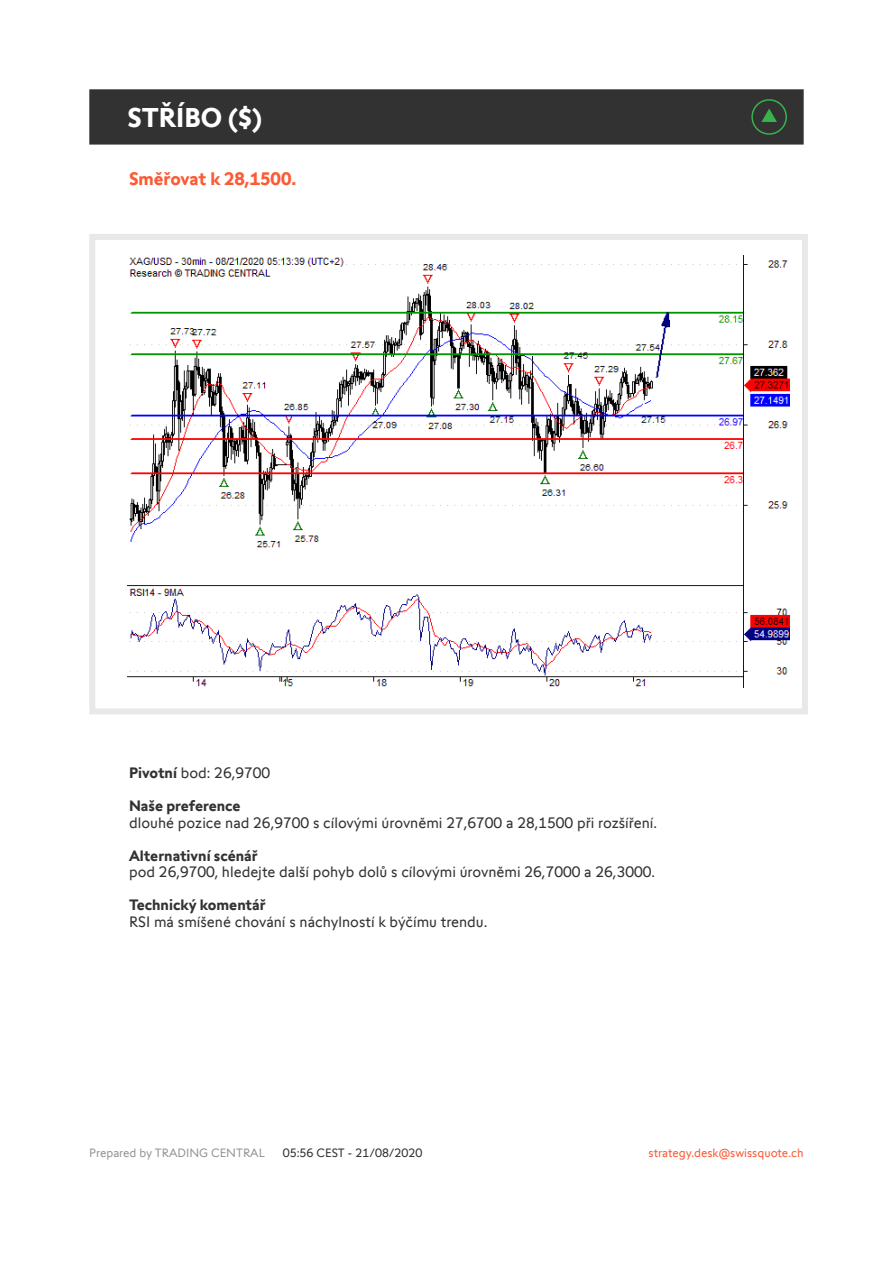
<style>
.page{position:relative;width:893px;height:1263px;background:#fff}
.page>*{position:absolute;margin:0;border:0;box-sizing:border-box;transform-origin:0 0}
.t1{font:700 27px "Swissquote CT";color:#fff}
.t2{font:700 18px "Swissquote CT";color:#fa5b35}
.t3{font:15px "Swissquote CT";color:#323232}
.t4{font:700 15px "Swissquote CT";color:#323232}
.t5{font:12px "Swissquote CT";color:#fa5b35}
.t6{font:12px "Swissquote CT";color:#939598}
.t7{font:12px "Swissquote CT";color:#323232}
.s1{font-weight:700}
</style>
<div class="page">
<div style="left:89px;top:234px;width:719px;height:480px;border:6px solid #e9e8e7"></div>
<div style="left:89px;top:89px;width:715px;height:56px;background:#323232;border:2px solid #323232"></div>
<img style="left:128px;top:255px;width:661px;height:432px">
<svg style="left:751px;top:99px;width:36px;height:36px"></svg>
<h1 class="t1" style="left:128px;top:101px;width:136px">STŘÍBO ($)</h1>
<p class="t2" style="left:129px;top:168px;width:169px">Směřovat k 28,1500.</p>
<p class="t3" style="left:129px;top:764px;width:143px"><span class="s1">Pivotní</span> bod: 26,9700</p>
<p class="t4" style="left:129px;top:797px;width:113px">Naše preference</p>
<p class="t3" style="left:129px;top:814px;width:530px">dlouhé pozice nad 26,9700 s cílovými úrovněmi 27,6700 a 28,1500 při rozšíření.</p>
<p class="t4" style="left:129px;top:846px;width:130px">Alternativní scénář</p>
<p class="t3" style="left:129px;top:863px;width:528px">pod 26,9700, hledejte další pohyb dolů s cílovými úrovněmi 26,7000 a 26,3000.</p>
<p class="t4" style="left:129px;top:896px;width:138px">Technický komentář</p>
<p class="t3" style="left:129px;top:913px;width:360px">RSI má smíšené chování s náchylností k býčímu trendu.</p>
<p class="t6" style="left:89px;top:1145px;width:177px">Prepared by TRADING CENTRAL</p>
<p class="t7" style="left:283px;top:1145px;width:141px">05:56 CEST - 21/08/2020</p>
<p class="t5" style="left:649px;top:1145px;width:157px">strategy.desk@swissquote.ch</p>
</div>
